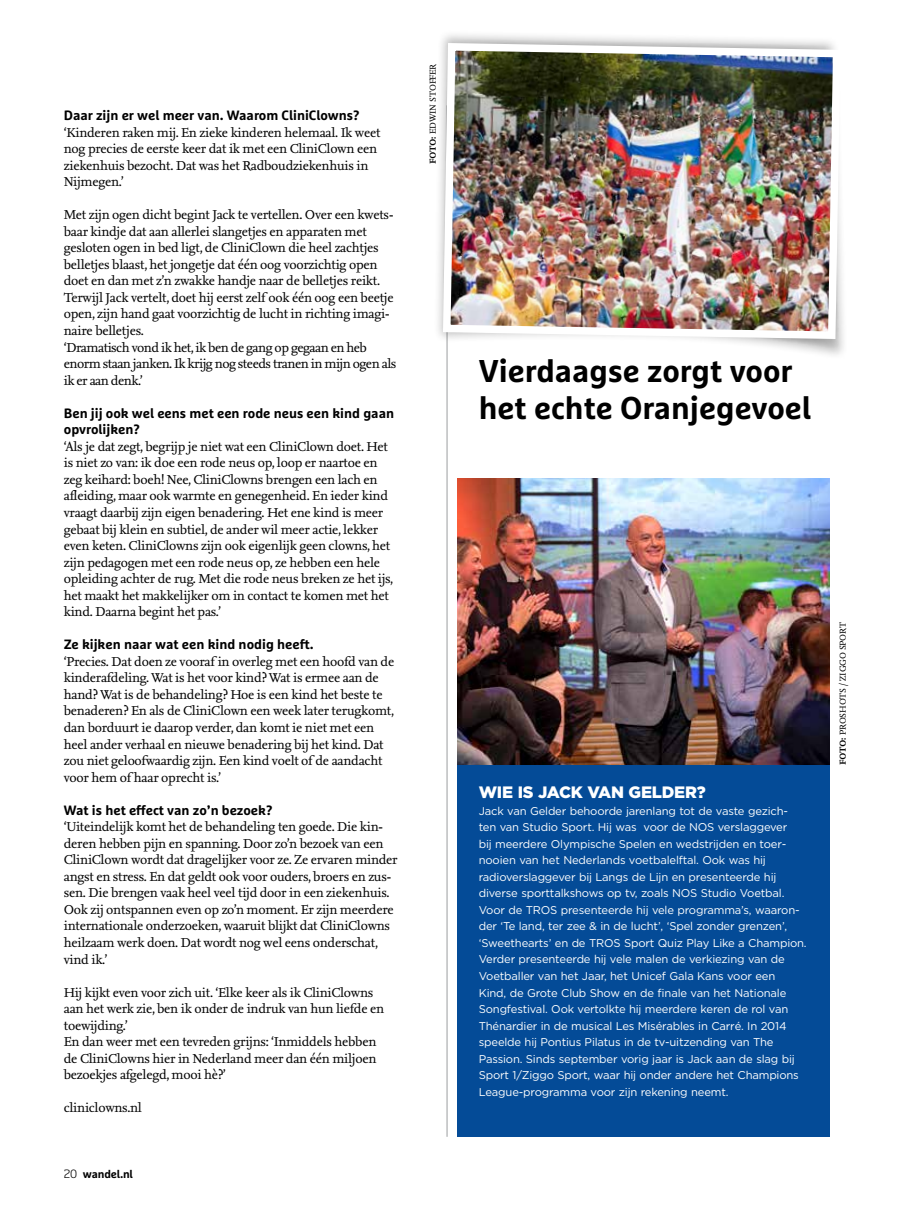
<style>
.page{position:relative;width:915px;height:1212px;background:#fff}
.page>*{position:absolute;margin:0;border:0;box-sizing:border-box;transform-origin:0 0}
.t1{font:700 31.5px/36.6px "Marselis OT";color:#000}
.t2{font:900 16.5px "Gotham HTF";letter-spacing:-.015em;color:#fff}
.t3{font:13.5px/16.5px "Nexus Serif";letter-spacing:-.02em;color:#000}
.t4{font:700 13.5px/16.5px "Marselis OT";color:#000}
.t5{font:11.25px/16.5px "Gotham HTF";letter-spacing:-.015em;color:#fff}
.t6{font:700 11.25px "Marselis OT";letter-spacing:-.01em;color:#000}
.t7{font:9px "Nexus Serif";letter-spacing:-.015em;color:#000}
.s1{font-family:"Soho Gothic Pro";font-weight:300}
.s2{font-weight:700}
</style>
<div class="page">
<hr style="left:446px;top:105px;width:1px;height:1032px;background:#9c9e9f">
<div style="left:457px;top:754px;width:372px;height:383px;background:#044b97"></div>
<img style="left:457px;top:478px;width:372px;height:287px">
<div style="left:432px;top:29px;width:416px;height:332px;background:#fff"></div>
<svg style="left:444px;top:38px;width:395px;height:313px"></svg>
<img style="left:439px;top:39px;width:405px;height:304px">
<p class="t4" style="left:64px;top:107px;width:297px">Daar zijn er wel meer van. Waarom CliniClowns?</p>
<p class="t3" style="left:64px;top:124px;width:318px">‘Kinderen raken mij. En zieke kinderen helemaal. Ik weet nog precies de eerste keer dat ik met een CliniClown een ziekenhuis bezocht. Dat was het Radboudziekenhuis in Nijmegen.’</p>
<p class="t3" style="left:64px;top:206px;width:334px">Met zijn ogen dicht begint Jack te vertellen. Over een kwets&shy;baar kindje dat aan allerlei slangetjes en apparaten met gesloten ogen in bed ligt, de CliniClown die heel zachtjes belletjes blaast, het jongetje dat één oog voorzichtig open doet en dan met z’n zwakke handje naar de belletjes reikt.<br>Terwijl Jack vertelt, doet hij eerst zelf ook één oog een beetje open, zijn hand gaat voorzichtig de lucht in richting imagi&shy;naire belletjes.<br>‘Dramatisch vond ik het, ik ben de gang op gegaan en heb enorm staan janken. Ik krijg nog steeds tranen in mijn ogen als ik er aan denk.’</p>
<p class="t4" style="left:64px;top:404px;width:332px">Ben jij ook wel eens met een rode neus een kind gaan opvrolijken?</p>
<p class="t3" style="left:64px;top:438px;width:331px">‘Als je dat zegt, begrijp je niet wat een CliniClown doet. Het is niet zo van: ik doe een rode neus op, loop er naartoe en zeg keihard: boeh! Nee, CliniClowns brengen een lach en afleiding, maar ook warmte en genegenheid. En ieder kind vraagt daarbij zijn eigen benadering. Het ene kind is meer gebaat bij klein en subtiel, de ander wil meer actie, lekker even keten. CliniClowns zijn ook eigenlijk geen clowns, het zijn pedagogen met een rode neus op, ze hebben een hele opleiding achter de rug. Met die rode neus breken ze het ijs, het maakt het makkelijker om in contact te komen met het kind. Daarna begint het pas.’</p>
<p class="t4" style="left:64px;top:636px;width:251px">Ze kijken naar wat een kind nodig heeft.</p>
<p class="t3" style="left:64px;top:653px;width:332px">‘Precies. Dat doen ze vooraf in overleg met een hoofd van de kinderafdeling. Wat is het voor kind? Wat is ermee aan de hand? Wat is de behandeling? Hoe is een kind het beste te benaderen? En als de CliniClown een week later terugkomt, dan borduurt ie daarop verder, dan komt ie niet met een heel ander verhaal en nieuwe benadering bij het kind. Dat zou niet geloofwaardig zijn. Een kind voelt of de aandacht voor hem of haar oprecht is.’</p>
<p class="t4" style="left:64px;top:801px;width:210px">Wat is het effect van zo’n bezoek?</p>
<p class="t3" style="left:64px;top:818px;width:335px">‘Uiteindelijk komt het de behandeling ten goede. Die kin&shy;deren hebben pijn en spanning. Door zo’n bezoek van een CliniClown wordt dat dragelijker voor ze. Ze ervaren minder angst en stress. En dat geldt ook voor ouders, broers en zus&shy;sen. Die brengen vaak heel veel tijd door in een ziekenhuis.<br>Ook zij ontspannen even op zo’n moment. Er zijn meerdere internationale onderzoeken, waaruit blijkt dat CliniClowns heilzaam werk doen. Dat wordt nog wel eens onderschat, vind ik.’</p>
<p class="t3" style="left:64px;top:984px;width:322px">Hij kijkt even voor zich uit. ‘Elke keer als ik CliniClowns aan het werk zie, ben ik onder de indruk van hun liefde en toewijding.’<br>En dan weer met een tevreden grijns: ‘Inmiddels hebben de CliniClowns hier in Nederland meer dan één miljoen bezoekjes afgelegd, mooi hè?’</p>
<p class="t3" style="left:64px;top:1099px;width:80px">cliniclowns.nl</p>
<p class="t6" style="left:64px;top:1167px;width:71px"><span class="s1">20</span> wandel.nl</p>
<p class="t7" style="left:427px;top:164px;width:102px;rotate:-90deg"><span class="s2">FOTO:</span> EDWIN STOFFER</p>
<h1 class="t1" style="left:478px;top:352px;width:334px">Vierdaagse zorgt voor het echte Oranjegevoel</h1>
<p class="t2" style="left:478px;top:783px;width:228px">WIE IS JACK VAN GELDER?</p>
<p class="t5" style="left:478px;top:802px;width:329px">Jack van Gelder behoorde jarenlang tot de vaste gezich&shy;ten van Studio Sport. Hij was voor de NOS verslaggever<br>bij meerdere Olympische Spelen en wedstrijden en toer&shy;nooien van het Nederlands voetbalelftal. Ook was hij radioverslaggever bij Langs de Lijn en presenteerde hij diverse sporttalkshows op tv, zoals NOS Studio Voetbal.<br>Voor de TROS presenteerde hij vele programma’s, waaron&shy;der ‘Te land, ter zee &amp; in de lucht’, ‘Spel zonder grenzen’, ‘Sweethearts’ en de TROS Sport Quiz Play Like a Champion.<br>Verder presenteerde hij vele malen de verkiezing van de Voetballer van het Jaar, het Unicef Gala Kans voor een<br>Kind, de Grote Club Show en de finale van het Nationale Songfestival. Ook vertolkte hij meerdere keren de rol van Thénardier in de musical Les Misérables in Carré. In 2014 speelde hij Pontius Pilatus in de tv-uitzending van The Passion. Sinds september vorig jaar is Jack aan de slag bij Sport 1/Ziggo Sport, waar hij onder andere het Champions League-programma voor zijn rekening neemt.</p>
<p class="t7" style="left:836px;top:765px;width:144px;rotate:-90deg"><span class="s2">FOTO:</span> PROSHOTS / ZIGGO SPORT</p>
</div>
